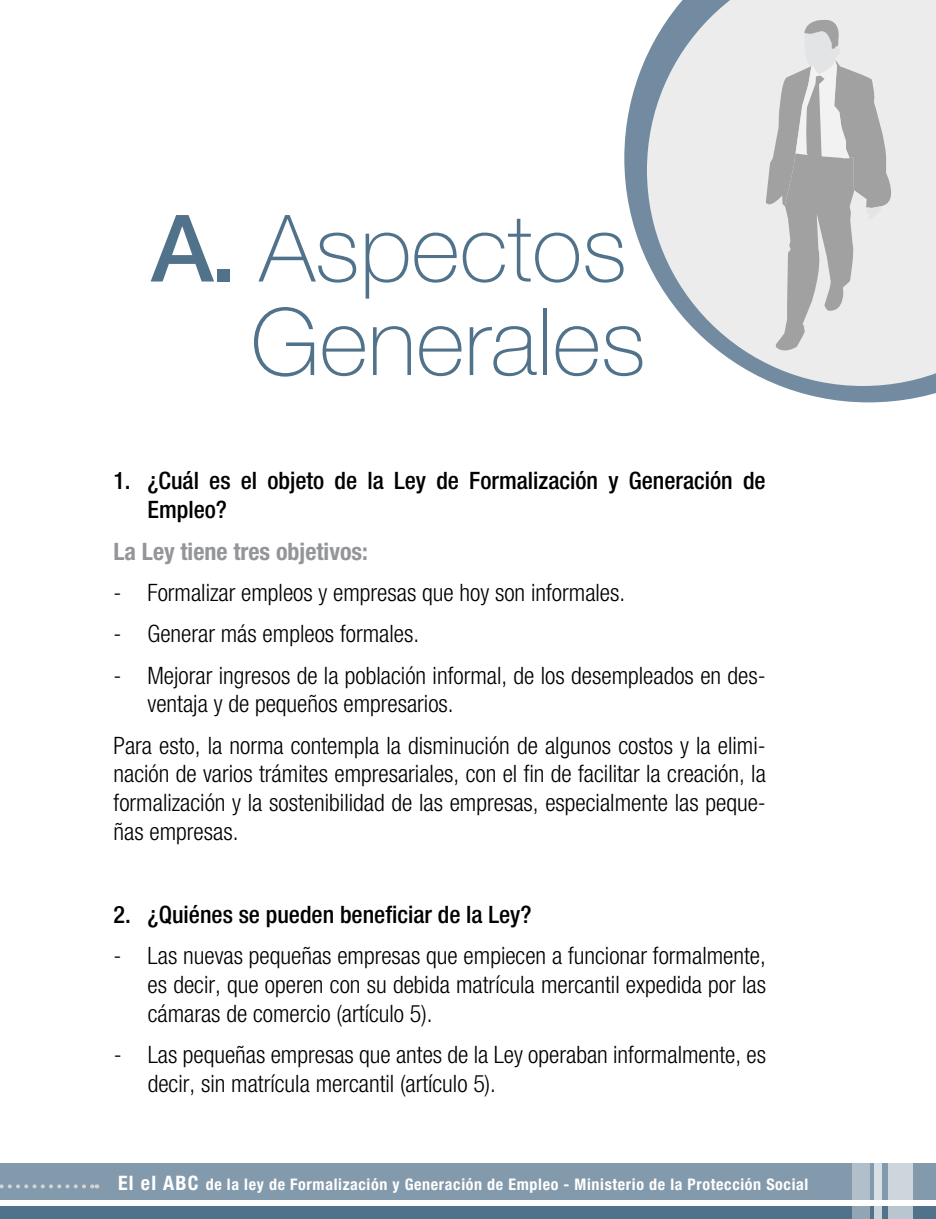
<style>
.page{position:relative;width:936px;height:1219px;background:#fff}
.page>*{position:absolute;margin:0;border:0;box-sizing:border-box;transform-origin:0 0}
.t1{font:100 93px/93.6px "Helvetica Neue";color:#51728b;text-align:right}
.t2{font:300 condensed 24px/28.8px "Helvetica Neue";color:#000}
.t3{font:500 condensed 24px/28.8px "Helvetica Neue";color:#000}
.t4{font:700 condensed 24px "Helvetica Neue";color:#939598}
.t5{font:700 condensed 16px "Helvetica Neue";letter-spacing:.04em;color:#fff}
.s1{font-weight:500}
.s2{font-size:20px}
</style>
<div class="page">
<div style="left:0;top:1164px;width:935px;height:36px;background:#839aac"></div>
<div style="left:0;top:1206px;width:935px;height:13px;background:#51728b"></div>
<svg style="left:851px;top:1163px;width:18px;height:56px"></svg>
<svg style="left:874px;top:1163px;width:8px;height:56px"></svg>
<svg style="left:888px;top:1163px;width:25px;height:56px"></svg>
<svg style="left:0;top:1184px;width:97px;height:4px"></svg>
<svg style="left:624px;top:55px;width:311px;height:347px"></svg>
<svg style="left:647px;top:0;width:288px;height:386px;background:#e0e3e6"></svg>
<svg style="left:765px;top:18px;width:128px;height:334px;background:#cbcbcc"></svg>
<h1 class="t1" style="left:151px;top:202px;width:496px"><span class="s1">A.</span> Aspectos<br>Generales</h1>
<p class="t3" style="left:147px;top:466px;width:619px;text-indent:-34px">1. ¿Cuál es el objeto de la Ley de Formalización y Generación de<br>Empleo?</p>
<p class="t4" style="left:113px;top:536px;width:256px">La Ley tiene tres objetivos:</p>
<p class="t2" style="left:113px;top:578px;width:513px">- Formalizar empleos y empresas que hoy son informales.</p>
<p class="t2" style="left:113px;top:619px;width:307px">- Generar más empleos formales.</p>
<p class="t2" style="left:147px;top:660px;width:619px;text-indent:-34px">- Mejorar ingresos de la población informal, de los desempleados en des&shy;ventaja y de pequeños empresarios.</p>
<p class="t2" style="left:113px;top:731px;width:654px;text-align:justify">Para esto, la norma contempla la disminución de algunos costos y la elimi&shy;nación de varios trámites empresariales, con el fin de facilitar la creación, la formalización y la sostenibilidad de las empresas, especialmente las peque&shy;ñas empresas.</p>
<p class="t3" style="left:113px;top:899px;width:419px">2. ¿Quiénes se pueden beneficiar de la Ley?</p>
<p class="t2" style="left:147px;top:941px;width:620px;text-align:justify;text-indent:-34px">- Las nuevas pequeñas empresas que empiecen a funcionar formalmente, es decir, que operen con su debida matrícula mercantil expedida por las cámaras de comercio (artículo 5).</p>
<p class="t2" style="left:148px;top:1040px;width:619px;text-indent:-34px">- Las pequeñas empresas que antes de la Ley operaban informalmente, es decir, sin matrícula mercantil (artículo 5).</p>
<p class="t5" style="left:118px;top:1175px;width:691px"><span class="s2">El el ABC</span> de la ley de Formalización y Generación de Empleo - Ministerio de la Protección Social</p>
</div>
